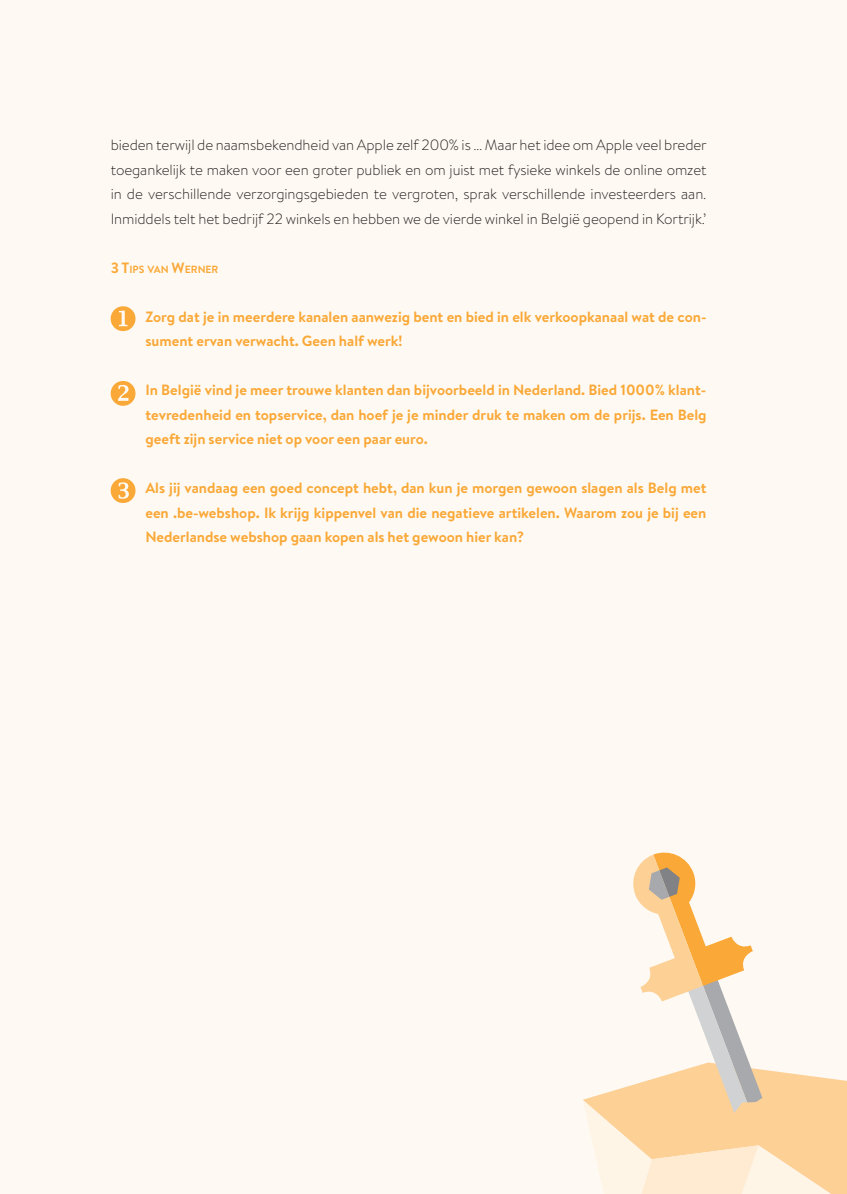
<style>
.page{position:relative;width:847px;height:1194px;background:#fff}
.page>*{position:absolute;margin:0;border:0;box-sizing:border-box;transform-origin:0 0}
.t1{font:700 14.88px/24.5px "Brandon Text";color:#faa837;text-align:justify}
.t2{font:300 14.88px/24.5px "Brandon Text";letter-spacing:-.005em;color:#231f20;text-align:justify}
.t3{font:700 10.33px "Brandon Text";color:#faa837}
.s1{font-size:14.88px}
</style>
<div class="page">
<div style="left:0;top:0;width:846px;height:1193px;background:#fefaf3"></div>
<svg style="left:111px;top:478px;width:24px;height:25px"></svg>
<svg style="left:111px;top:306px;width:24px;height:25px"></svg>
<svg style="left:111px;top:381px;width:24px;height:25px"></svg>
<svg style="left:582px;top:848px;width:265px;height:346px"></svg>
<p class="t2" style="left:111px;top:132px;width:597px">bieden terwijl de naamsbekendheid van Apple zelf 200% is … Maar het idee om Apple veel breder toegankelijk te maken voor een groter publiek en om juist met fysieke winkels de online omzet in de verschillende verzorgingsgebieden te vergroten, sprak verschillende investeerders aan.<br>Inmiddels telt het bedrijf 22 winkels en hebben we de vierde winkel in België geopend in Kortrijk.’</p>
<p class="t3" style="left:111px;top:262px;width:109px"><span class="s1">3 T</span>IPS VAN <span class="s1">W</span>ERNER</p>
<p class="t1" style="left:145px;top:304px;width:562px">Zorg dat je in meerdere kanalen aanwezig bent en bied in elk verkoopkanaal wat de con&shy;sument ervan verwacht. Geen half werk!</p>
<p class="t1" style="left:145px;top:377px;width:562px">In België vind je meer trouwe klanten dan bijvoorbeeld in Nederland. Bied 1000% klant&shy;tevredenheid en topservice, dan hoef je je minder druk te maken om de prijs. Een Belg geeft zijn service niet op voor een paar euro.</p>
<p class="t1" style="left:145px;top:475px;width:562px">Als jij vandaag een goed concept hebt, dan kun je morgen gewoon slagen als Belg met een .be-webshop. Ik krijg kippenvel van die negatieve artikelen. Waarom zou je bij een Nederlandse webshop gaan kopen als het gewoon hier kan?</p>
</div>
